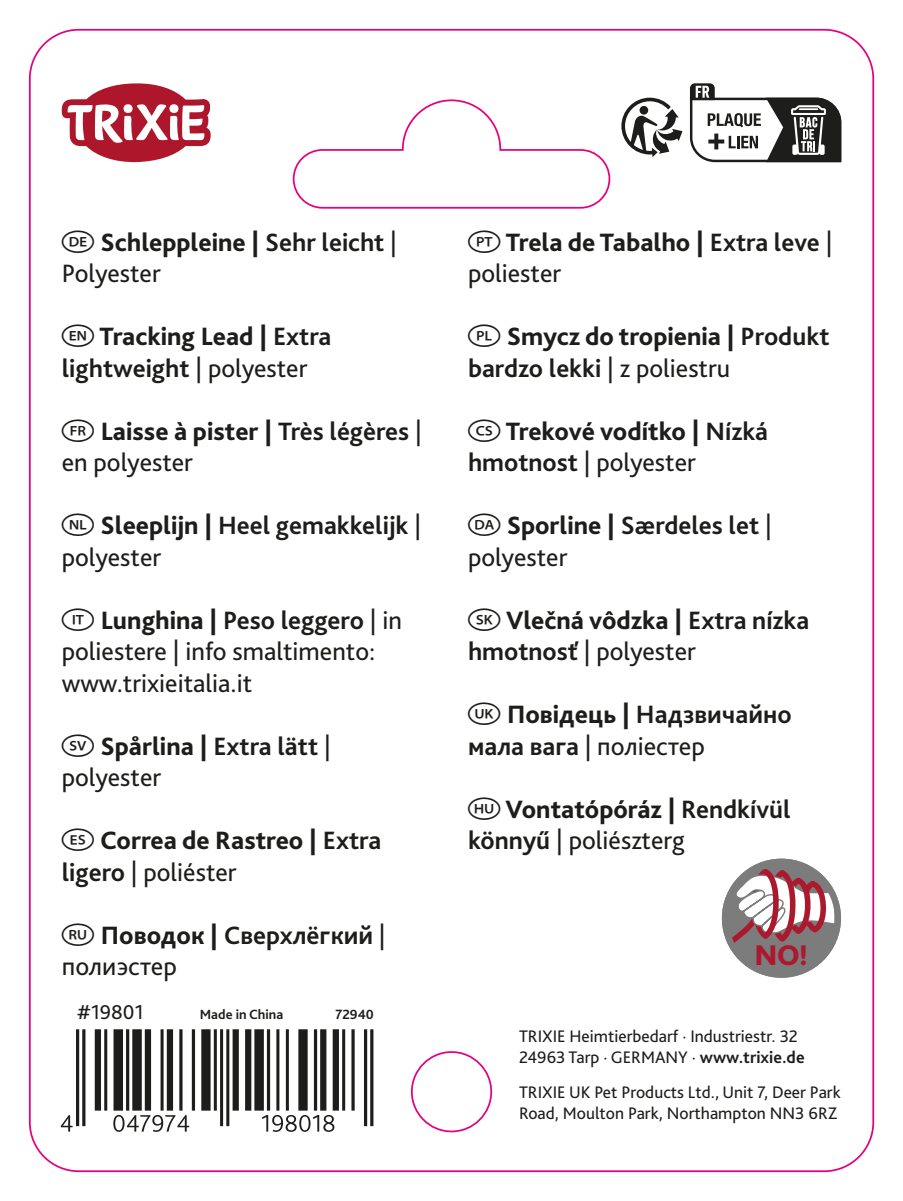
<style>
.page{position:relative;width:903px;height:1201px;background:#fff}
.page>*{position:absolute;margin:0;border:0;box-sizing:border-box;transform-origin:0 0}
.t1{font:800 29.75px "Bliss Pro";color:#ac182e}
.t2{font:700 26.25px/31.5px "Bliss Pro";color:#1d1d1b}
.t3{font:800 26.25px/31.5px "Bliss Pro";color:#1d1d1b}
.t4{font:26.25px/31.5px "Bliss Pro";color:#1d1d1b}
.t5{font:21px "Bliss Pro";color:#1d1d1b}
.t6{font:17.5px/21px "Bliss Pro";color:#1d1d1b}
.t7{font:700 14px "Bliss Pro";color:#1d1d1b}
.s1{font-family:"Natrix";font-weight:400}
.s2{font-weight:700}
.s3{font-weight:400}
.s4{font-weight:800}
.s5{font-family:"Natrix"}
</style>
<div class="page">
<svg style="left:722px;top:858px;width:119px;height:119px"></svg>
<img style="left:60px;top:1029px;width:314px;height:103px">
<svg style="left:62px;top:83px;width:149px;height:79px"></svg>
<svg style="left:293px;top:83px;width:549px;height:126px"></svg>
<div style="left:411px;top:1051px;width:81px;height:81px;border:2px solid #e6007e;border-radius:50%"></div>
<p class="t3" style="left:62px;top:225px;width:337px"><span class="s1">D</span> Schleppleine | <span class="s2">Sehr leicht</span> <span class="s3">|<br>Polyester</span></p>
<p class="t2" style="left:62px;top:320px;width:271px"><span class="s1">E</span> <span class="s4">Tracking Lead |</span> Extra lightweight <span class="s3">| polyester</span></p>
<p class="t3" style="left:62px;top:414px;width:361px"><span class="s1">F</span> Laisse à pister | <span class="s2">Très légères</span> <span class="s3">| en polyester</span></p>
<p class="t2" style="left:62px;top:509px;width:361px"><span class="s1">N</span> <span class="s4">Sleeplijn |</span> Heel gemakkelijk <span class="s3">| polyester</span></p>
<p class="t4" style="left:62px;top:603px;width:342px"><span class="s5">I</span> <span class="s4">Lunghina |</span> <span class="s2">Peso leggero</span> | in poliestere | info smaltimento: www.trixieitalia.it</p>
<p class="t4" style="left:62px;top:729px;width:270px"><span class="s5">S</span> <span class="s4">Spårlina |</span> <span class="s2">Extra lätt</span> | polyester</p>
<p class="t3" style="left:62px;top:824px;width:321px"><span class="s1">e</span> Correa de Rastreo | <span class="s2">Extra ligero</span> <span class="s3">| poliéster</span></p>
<p class="t2" style="left:62px;top:918px;width:325px"><span class="s1">R</span> <span class="s4">Поводок |</span> Сверхлёгкий <span class="s3">| полиэстер</span></p>
<p class="t5" style="left:77px;top:999px;width:68px">#19801</p>
<p class="t7" style="left:200px;top:1006px;width:85px">Made in China</p>
<p class="t7" style="left:335px;top:1006px;width:40px">72940</p>
<p class="t3" style="left:468px;top:225px;width:366px"><span class="s1">P</span> Trela de Tabalho | <span class="s2">Extra leve</span> <span class="s3">| poliester</span></p>
<p class="t2" style="left:468px;top:320px;width:363px"><span class="s1">p</span> <span class="s4">Smycz do tropienia |</span> Produkt bardzo lekki <span class="s3">| z poliestru</span></p>
<p class="t3" style="left:468px;top:414px;width:302px"><span class="s1">C</span> Trekové vodítko | <span class="s2">Nízká hmotnost</span> <span class="s3">| polyester</span></p>
<p class="t2" style="left:468px;top:509px;width:305px"><span class="s1">d</span> <span class="s4">Sporline |</span> Særdeles let <span class="s3">| polyester</span></p>
<p class="t2" style="left:468px;top:603px;width:343px"><span class="s1">$</span> <span class="s4">Vlečná vôdzka |</span> Extra nízka hmotnosť <span class="s3">| polyester</span></p>
<p class="t2" style="left:468px;top:698px;width:325px"><span class="s1">u</span> <span class="s4">Повідець |</span> Надзвичайно мала вага <span class="s3">| поліестер</span></p>
<p class="t2" style="left:468px;top:792px;width:324px"><span class="s1">U</span> <span class="s4">Vontatópóráz |</span> Rendkívül könnyű <span class="s3">| poliészterg</span></p>
<p class="t1" style="left:754px;top:936px;width:55px">NO!</p>
<p class="t6" style="left:519px;top:1024px;width:287px">TRIXIE Heimtierbedarf · Industriestr. 32<br>24963 Tarp · GERMANY · <span class="s2">www.trixie.de</span></p>
<p class="t6" style="left:519px;top:1080px;width:323px">TRIXIE UK Pet Products Ltd., Unit 7, Deer Park<br>Road, Moulton Park, Northampton NN3 6RZ</p>
</div>
